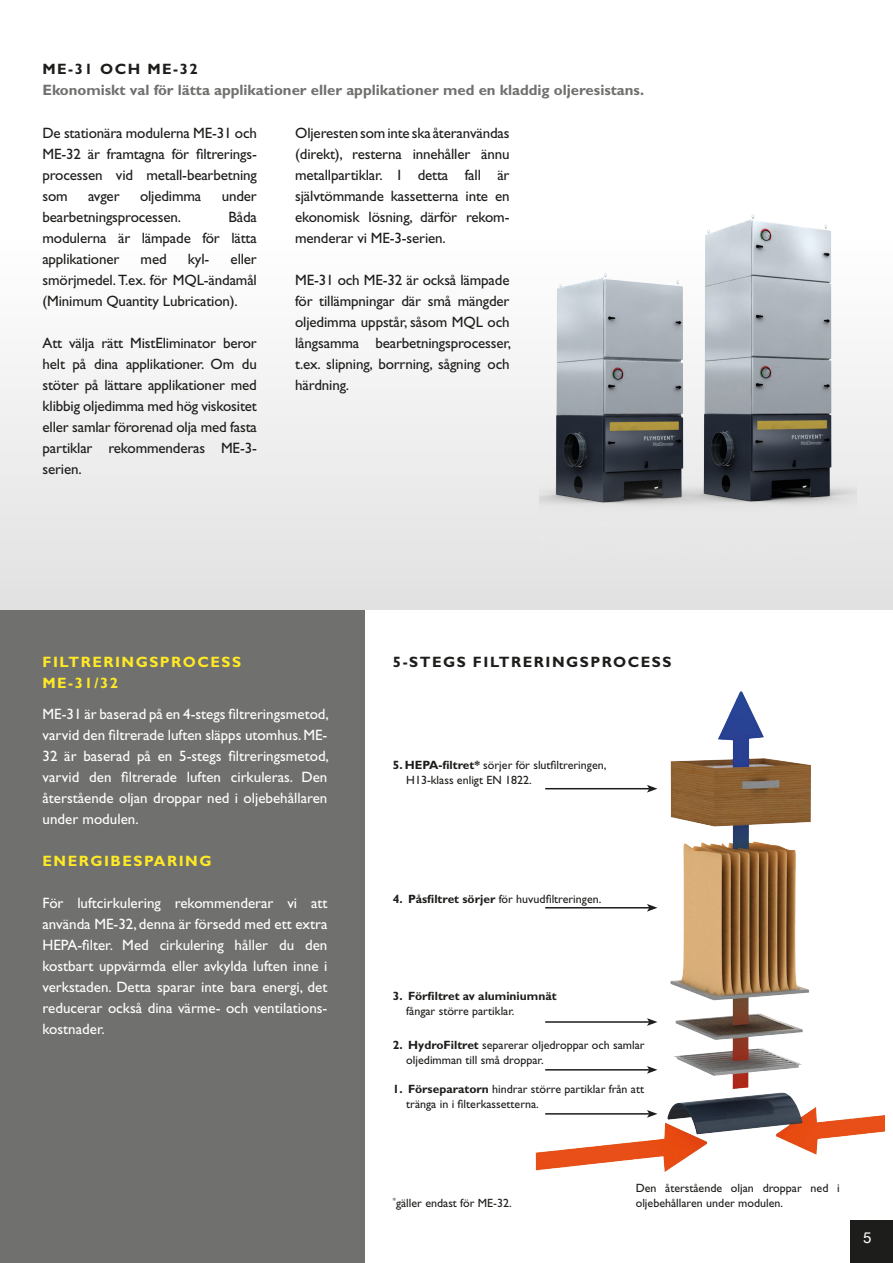
<style>
.page{position:relative;width:893px;height:1263px;background:#fff}
.page>*{position:absolute;margin:0;border:0;box-sizing:border-box;transform-origin:0 0}
.t1{font:15px/21px "Gill Sans Std";letter-spacing:-.01em;color:#1d1d1b;text-align:justify}
.t2{font:15px/21px "Gill Sans Std";color:#fff;text-align:justify}
.t3{font:700 15px "Gill Sans Std";color:#70706f}
.t4{font:700 15px/21px "Gill Sans Std";letter-spacing:.1em;color:#ffe925}
.t5{font:700 15px "Gill Sans Std";letter-spacing:.1em;color:#1d1d1b}
.t6{font:15px "Arial Unicode MS";color:#fff}
.t7{font:12px/15px "Gill Sans Std";color:#1d1d1b}
.t8{font:700 12px "Gill Sans Std";color:#1d1d1b}
.s1{font-weight:700}
</style>
<div class="page">
<div style="left:0;top:610px;width:364px;height:653px;background:#70706f"></div>
<div style="left:0;top:240px;width:893px;height:370px;background:linear-gradient(to bottom,#fefefe,#e1e1e1)"></div>
<hr style="left:0;top:610px;width:1px;height:315px;background:#dadada">
<img style="left:535px;top:691px;width:350px;height:481px">
<img style="left:539px;top:214px;width:317px;height:354px">
<div style="left:850px;top:1220px;width:43px;height:43px;background:#1d1d1b"></div>
<hr style="left:545px;top:788px;width:104px;height:1px;background:#1d1d1b">
<svg style="left:647px;top:785px;width:10px;height:7px"></svg>
<hr style="left:545px;top:907px;width:104px;height:1px;background:#1d1d1b">
<svg style="left:647px;top:904px;width:10px;height:7px"></svg>
<hr style="left:545px;top:1021px;width:104px;height:2px;background:#1d1d1b">
<svg style="left:647px;top:1018px;width:10px;height:8px"></svg>
<hr style="left:545px;top:1069px;width:104px;height:1px;background:#1d1d1b">
<svg style="left:647px;top:1066px;width:10px;height:8px"></svg>
<hr style="left:545px;top:1113px;width:104px;height:1px;background:#1d1d1b">
<svg style="left:647px;top:1110px;width:10px;height:8px"></svg>
<p class="t5" style="left:43px;top:60px;width:157px">ME-31 OCH ME-32</p>
<p class="t3" style="left:43px;top:81px;width:603px">Ekonomiskt val för lätta applikationer eller applikationer med en kladdig oljeresistans.</p>
<p class="t1" style="left:43px;top:122px;width:216px">De stationära modulerna ME-31 och ME-32 är framtagna för filtrerings&shy;processen vid metall-bearbetning som</p>
<p class="t1" style="left:295px;top:122px;width:216px">Oljeresten som inte ska återanvändas (direkt), resterna innehåller ännu metallpartiklar. I detta fall är självtömmande kassetterna inte en ekonomisk lösning, därför rekom&shy;menderar vi ME-3-serien.</p>
<p class="t1" style="left:295px;top:269px;width:217px">ME-31 och ME-32 är också lämpade för tillämpningar där små mängder oljedimma uppstår, såsom MQL och långsamma bearbetningsprocesser, t.ex. slipning, borrning, sågning och härdning.</p>
<p class="t1" style="left:88px;top:185px;width:33px">avger</p>
<p class="t1" style="left:140px;top:185px;width:63px">oljedimma</p>
<p class="t1" style="left:222px;top:185px;width:37px">under</p>
<p class="t1" style="left:43px;top:206px;width:140px">bearbetningsprocessen.</p>
<p class="t1" style="left:43px;top:206px;width:216px;text-indent:186px">Båda modulerna är lämpade för lätta applikationer</p>
<p class="t1" style="left:43px;top:248px;width:216px;text-indent:188px">eller smörjmedel. T.ex. för MQL-ändamål (Minimum Quantity Lubrication).</p>
<p class="t1" style="left:43px;top:332px;width:216px">Att välja rätt MistEliminator beror helt på dina applikationer. Om du stöter på lättare applikationer med klibbig oljedimma med hög viskositet eller samlar förorenad olja med fasta partiklar rekommenderas ME-3- serien.</p>
<p class="t1" style="left:141px;top:248px;width:28px">med</p>
<p class="t1" style="left:188px;top:248px;width:23px">kyl-</p>
<p class="t4" style="left:43px;top:652px;width:200px">FILTRERINGSPROCESS<br>ME-31/32</p>
<p class="t5" style="left:393px;top:653px;width:280px">5-STEGS FILTRERINGSPROCESS</p>
<p class="t2" style="left:43px;top:704px;width:288px">ME-31 är baserad på en 4-stegs filtreringsmetod, varvid den filtrerade luften släpps utomhus. ME-32 är baserad på en 5-stegs filtreringsmetod, varvid den filtrerade luften cirkuleras. Den återstående oljan droppar ned i oljebehållaren under modulen.</p>
<p class="t4" style="left:43px;top:851px;width:171px">ENERGIBESPARING</p>
<p class="t2" style="left:43px;top:893px;width:286px">För luftcirkulering rekommenderar vi att använda ME-32, denna är försedd med ett extra HEPA-filter. Med cirkulering håller du den kostbart uppvärmda eller avkylda luften inne i verkstaden. Detta sparar inte bara energi, det reducerar också dina värme- och ventilations&shy;kostnader.</p>
<p class="t7" style="left:406px;top:758px;width:202px;text-indent:-13px"><span class="s1">5. HEPA-filtret*</span> sörjer för slutfiltreringen,<br>H13-klass enligt EN 1822.</p>
<p class="t7" style="left:393px;top:891px;width:210px"><span class="s1">4. Påsfiltret sörjer</span> för huvudfiltreringen.</p>
<p class="t8" style="left:393px;top:989px;width:165px">3. Förfiltret av aluminiumnät</p>
<p class="t7" style="left:406px;top:1004px;width:110px">fångar större partiklar.</p>
<p class="t7" style="left:406px;top:1037px;width:240px;text-indent:-13px"><span class="s1">2. HydroFiltret</span> separerar oljedroppar och samlar oljedimman till små droppar.</p>
<p class="t7" style="left:406px;top:1081px;width:239px;text-indent:-13px"><span class="s1">1. Förseparatorn</span> hindrar större partiklar från att tränga in i filterkassetterna.</p>
<p class="t7" style="left:393px;top:1195px;width:120px"><sup>*</sup>gäller endast för ME-32.</p>
<p class="t7" style="left:636px;top:1180px;width:206px">Den återstående oljan droppar ned i oljebehållaren under modulen.</p>
<p class="t6" style="left:863px;top:1227px;width:10px">5</p>
</div>
